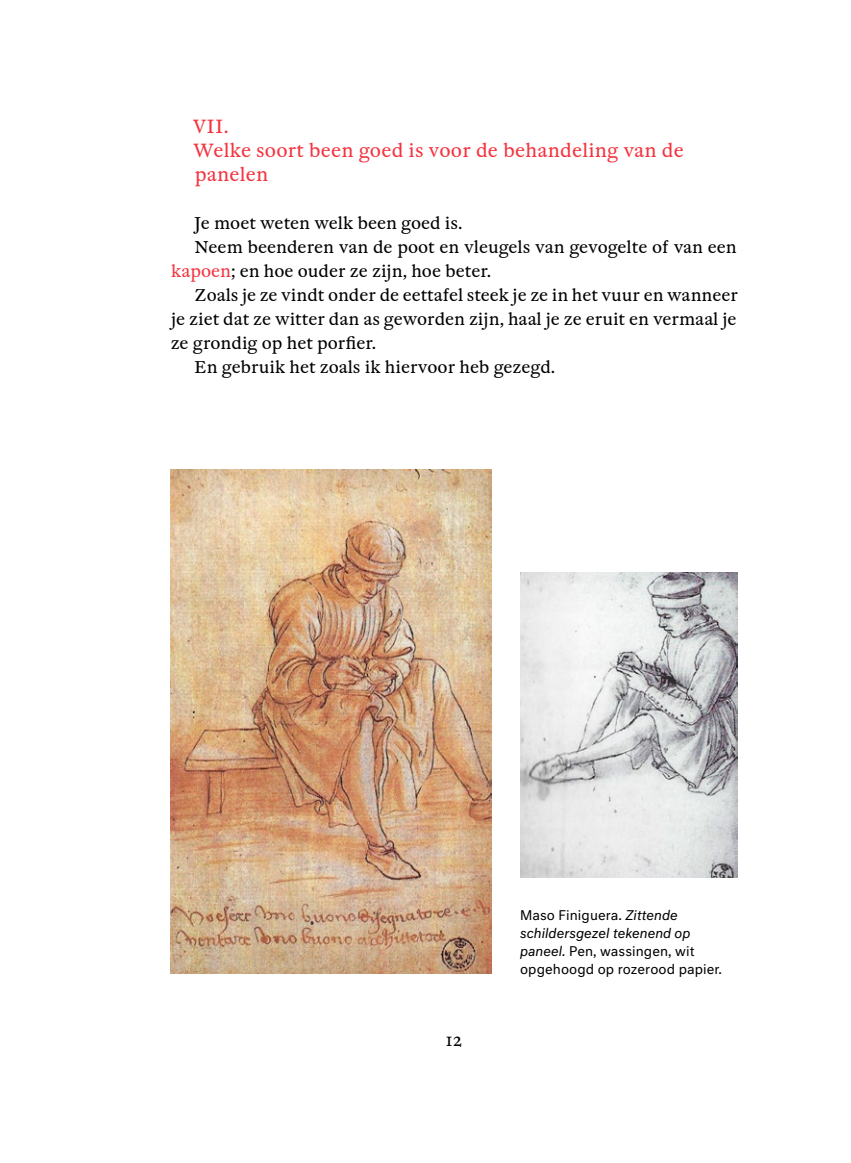
<style>
.page{position:relative;width:851px;height:1163px;background:#fff}
.page>*{position:absolute;margin:0;border:0;box-sizing:border-box;transform-origin:0 0}
.t1{font:19px/24px "William Text Std";letter-spacing:.01em;color:#f5333f}
.t2{font:17px "William Text Std";color:#000}
.t3{font:13px/18px "Neutral Std";letter-spacing:.005em;color:#000}
.s1{color:#f5333f}
.s2{font-style:italic}
</style>
<div class="page">
<img style="left:170px;top:469px;width:321px;height:504px">
<img style="left:520px;top:572px;width:217px;height:305px">
<p class="t1" style="left:193px;top:115px;width:492px">VII.<br>Welke soort been goed is voor de behandeling van de panelen</p>
<p class="t2" style="left:194px;top:213px;width:270px">Je moet weten welk been goed is.</p>
<p class="t2" style="left:194px;top:237px;width:543px">Neem beenderen van de poot en vleugels van gevogelte of van een</p>
<p class="t2" style="left:171px;top:261px;width:321px"><span class="s1">kapoen</span>; en hoe ouder ze zijn, hoe beter.</p>
<p class="t2" style="left:194px;top:285px;width:545px">Zoals je ze vindt onder de eettafel steek je ze in het vuur en wanneer</p>
<p class="t2" style="left:171px;top:309px;width:567px">je ziet dat ze witter dan as geworden zijn, haal je ze eruit en vermaal je</p>
<p class="t2" style="left:171px;top:333px;width:207px">ze grondig op het porfier.</p>
<p class="t2" style="left:194px;top:357px;width:362px">En gebruik het zoals ik hiervoor heb gezegd.</p>
<p class="t2" style="left:445px;top:1029px;width:18px">12</p>
<p class="t3" style="left:520px;top:905px;width:203px">Maso Finiguera. <span class="s2">Zittende schildersgezel tekenend op paneel.</span> Pen, wassingen, wit opgehoogd op rozerood papier.</p>
</div>
